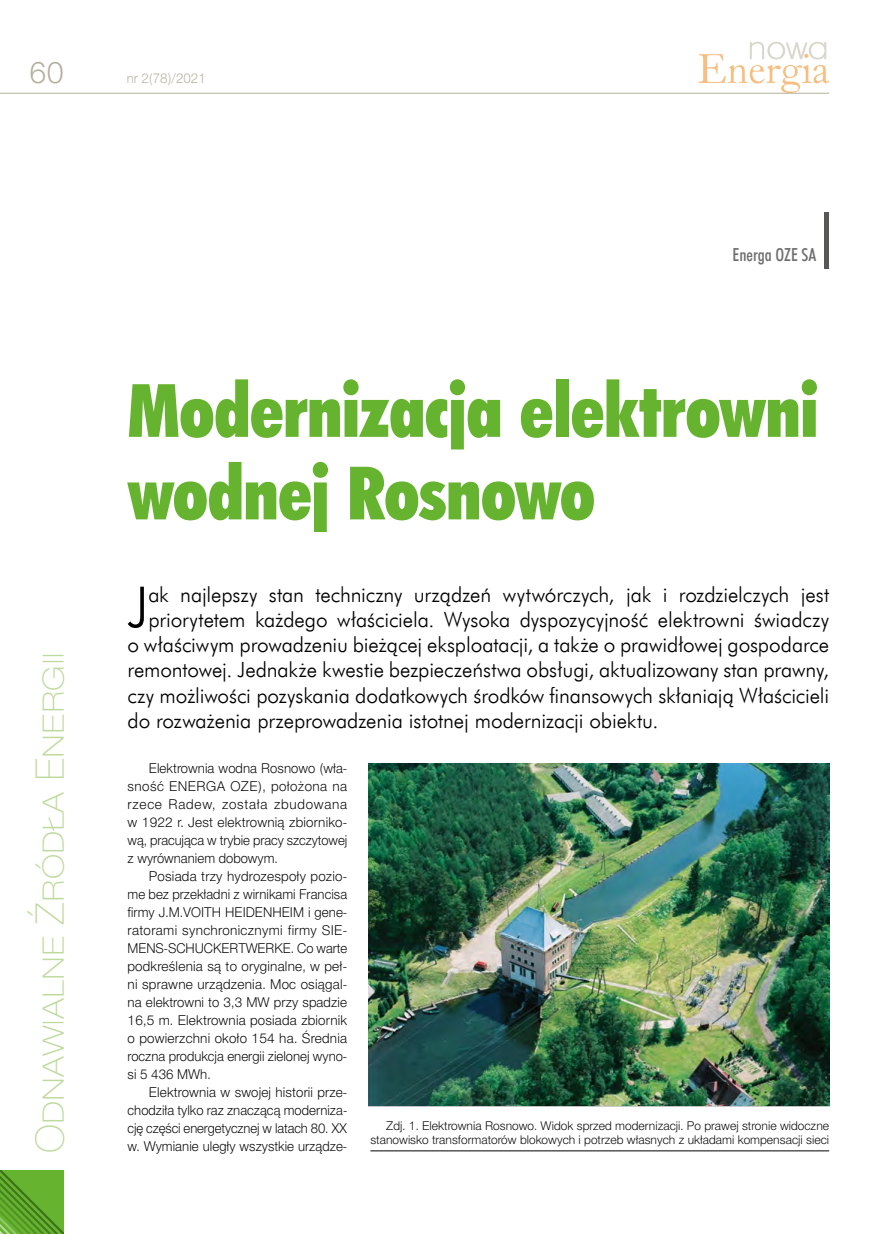
<style>
.page{position:relative;width:893px;height:1234px;background:#fff}
.page>*{position:absolute;margin:0;border:0;box-sizing:border-box;transform-origin:0 0}
.t1{font:73.8px/82.5px "Futura X Blk Cn EU Normal";letter-spacing:-.005em;color:#65b32e;scale:.96 1}
.t2{font:56.25px "Futura Lt EU Normal";color:#000}
.t3{font:39px "Switzer EFN Thin";color:#bdd99b}
.t4{font:30px "Switzer EFN Light";color:#b2af9b}
.t5{font:21px "Futura Lt EU Normal";letter-spacing:-.005em;color:#000}
.t6{font:18px "Futura Md Cn EU Normal";color:#706f6f}
.t7{font:13.5px/18px "Switzer EFN Light";color:#000;text-align:justify}
.t8{font:13.5px "Switzer EFN Light";color:#b2af9b}
.t9{font:12px/14.4px "Switzer EFN Light";color:#000;text-align:right}
</style>
<div class="page">
<hr style="left:0;top:93px;width:829px;height:1px;background:#b2af9b">
<svg style="left:698px;top:42px;width:131px;height:51px"></svg>
<svg style="left:0;top:1170px;width:64px;height:63px"></svg>
<hr style="left:825px;top:213px;width:4px;height:56px;background:#575756">
<img style="left:369px;top:763px;width:460px;height:343px">
<hr style="left:370px;top:1150px;width:459px;height:1px;background:#000">
<h3 class="t4" style="left:30px;top:55px;width:36px">60</h3>
<p class="t8" style="left:127px;top:70px;width:81px">nr 2(78)/2021</p>
<h3 class="t6" style="left:732px;top:243px;width:86px">Energa OZE SA</h3>
<h3 class="t3" style="left:28px;top:1152px;width:503px;rotate:-90deg">Odnawialne Źródła Energii</h3>
<h1 class="t1" style="left:128px;top:373px;width:721px">Modernizacja elektrowni wodnej Rosnowo</h1>
<h2 class="t2" style="left:128px;top:572px;width:22px">J</h2>
<h3 class="t5" style="left:148px;top:581px;width:682px">ak najlepszy stan techniczny urządzeń wytwórczych, jak i rozdzielczych jest</h3>
<h3 class="t5" style="left:148px;top:606px;width:682px">priorytetem każdego właściciela. Wysoka dyspozycyjność elektrowni świadczy</h3>
<h3 class="t5" style="left:128px;top:631px;width:703px">o właściwym prowadzeniu bieżącej eksploatacji, a także o prawidłowej gospodarce</h3>
<h3 class="t5" style="left:128px;top:657px;width:703px">remontowej. Jednakże kwestie bezpieczeństwa obsługi, aktualizowany stan prawny,</h3>
<h3 class="t5" style="left:128px;top:682px;width:703px">czy możliwości pozyskania dodatkowych środków finansowych skłaniają Właścicieli</h3>
<h3 class="t5" style="left:128px;top:707px;width:532px">do rozważenia przeprowadzenia istotnej modernizacji obiektu.</h3>
<p class="t7" style="left:128px;top:758px;width:221px;text-indent:21px">Elektrownia wodna Rosnowo (wła&shy;sność ENERGA OZE), położona na rzece Radew, została zbudowana w 1922 r. Jest elektrownią zbiorniko&shy;wą, pracująca w trybie pracy szczytowej z wyrównaniem dobowym.</p>
<p class="t7" style="left:128px;top:866px;width:221px;text-indent:21px">Posiada trzy hydrozespoły pozio&shy;me bez przekładni z wirnikami Francisa firmy J.M.VOITH HEIDENHEIM i gene&shy;ratorami synchronicznymi firmy SIE-MENS-SCHUCKERTWERKE. Co warte podkreślenia są to oryginalne, w peł&shy;ni sprawne urządzenia. Moc osiągal&shy;na elektrowni to 3,3 MW przy spadzie 16,5 m. Elektrownia posiada zbiornik o powierzchni około 154 ha. Średnia roczna produkcja energii zielonej wyno&shy;si 5 436 MWh.</p>
<p class="t7" style="left:128px;top:1082px;width:221px;text-indent:21px">Elektrownia w swojej historii prze&shy;chodziła tylko raz znaczącą moderniza&shy;cję części energetycznej w latach 80. XX w. Wymianie uległy wszystkie urządze-</p>
<p class="t9" style="left:370px;top:1117px;width:460px">Zdj. 1. Elektrownia Rosnowo. Widok sprzed modernizacji. Po prawej stronie widoczne stanowisko transformatorów blokowych i potrzeb własnych z układami kompensacji sieci</p>
</div>
